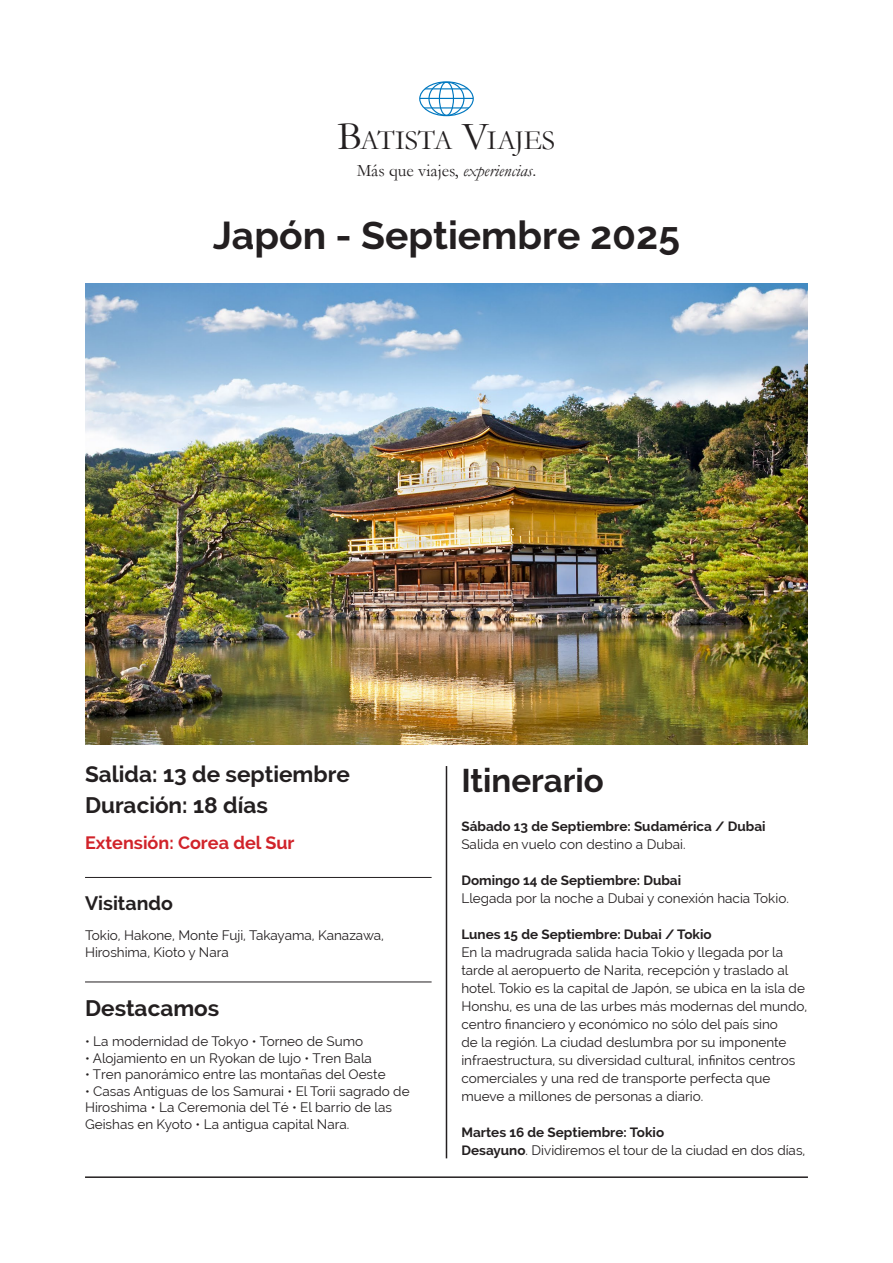
<style>
.page{position:relative;width:893px;height:1263px;background:#fff}
.page>*{position:absolute;margin:0;border:0;box-sizing:border-box;transform-origin:0 0}
.t1{font:700 39px "Raleway";color:#231f20}
.t2{font:700 33px "Raleway";color:#231f20}
.t3{font:27.9px "Garamond";letter-spacing:-.015em;color:#231f20}
.t4{font:700 22.5px "Raleway";color:#231f20}
.t5{font:700 19.5px "Raleway";color:#231f20}
.t6{font:700 18px "Raleway";color:#d1232a}
.t7{font:17.55px "Garamond";color:#231f20}
.t8{font:13.5px/18px "Raleway";color:#231f20}
.t9{font:700 13.5px "Raleway";color:#231f20}
.s1{font-size:39.9px}
.s2{font-style:italic}
.s3{font-weight:700}
</style>
<div class="page">
<svg style="left:420px;top:82px;width:53px;height:34px"></svg>
<svg style="left:428px;top:83px;width:37px;height:33px"></svg>
<div style="left:439px;top:82px;width:15px;height:34px;border:1px solid #0078c0;border-radius:50%"></div>
<hr style="left:420px;top:88px;width:53px;height:1px;background:#0078c0">
<hr style="left:420px;top:98px;width:53px;height:1px;background:#0078c0">
<hr style="left:420px;top:107px;width:53px;height:2px;background:#0078c0">
<div style="left:419px;top:81px;width:55px;height:35px;border:1px solid #0078c0;border-radius:50%"></div>
<hr style="left:85px;top:877px;width:347px;height:1px;background:#231f20">
<hr style="left:85px;top:981px;width:347px;height:1px;background:#231f20">
<hr style="left:446px;top:766px;width:1px;height:392px;background:#231f20">
<hr style="left:85px;top:1176px;width:723px;height:2px;background:#231f20">
<img style="left:85px;top:283px;width:723px;height:462px">
<p class="t3" style="left:337px;top:124px;width:219px"><span class="s1">B</span>ATISTA <span class="s1">V</span>IAJES</p>
<p class="t7" style="left:357px;top:160px;width:181px">Más que viajes, <span class="s2">experiencias</span>.</p>
<p class="t1" style="left:213px;top:213px;width:469px">Japón - Septiembre 2025</p>
<p class="t4" style="left:85px;top:761px;width:266px">Salida: 13 de septiembre</p>
<p class="t4" style="left:85px;top:793px;width:184px">Duración: 18 días</p>
<p class="t6" style="left:85px;top:832px;width:211px">Extensión: Corea del Sur</p>
<p class="t5" style="left:85px;top:892px;width:89px">Visitando</p>
<p class="t8" style="left:85px;top:927px;width:300px;line-height:16.5px">Tokio, Hakone, Monte Fuji, Takayama, Kanazawa,<br>Hiroshima, Kioto y Nara</p>
<p class="t4" style="left:85px;top:995px;width:136px">Destacamos</p>
<p class="t8" style="left:85px;top:1032px;width:280px">• La modernidad de Tokyo • Torneo de Sumo</p>
<p class="t8" style="left:85px;top:1049px;width:288px">• Alojamiento en un Ryokan de lujo • Tren Bala</p>
<p class="t8" style="left:85px;top:1065px;width:302px">• Tren panorámico entre las montañas del Oeste</p>
<p class="t8" style="left:85px;top:1083px;width:326px;line-height:16.5px">•⁠ Casas Antiguas de los Samurai • El Torii sagrado de<br>Hiroshima • ⁠La Ceremonia del Té • El barrio de las<br>Geishas en Kyoto • La antigua capital Nara.</p>
<p class="t2" style="left:461px;top:762px;width:144px">Itinerario</p>
<p class="t9" style="left:461px;top:819px;width:306px">Sábado 13 de Septiembre: Sudamérica / Dubai</p>
<p class="t8" style="left:461px;top:835px;width:226px">Salida en vuelo con destino a Dubai.</p>
<p class="t9" style="left:461px;top:873px;width:221px">Domingo 14 de Septiembre: Dubai</p>
<p class="t8" style="left:461px;top:889px;width:329px">Llegada por la noche a Dubai y conexión hacia Tokio.</p>
<p class="t9" style="left:461px;top:927px;width:252px">Lunes 15 de Septiembre: Dubai / Tokio</p>
<p class="t8" style="left:461px;top:943px;width:347px">En la madrugrada salida hacia Tokio y llegada por la tarde al aeropuerto de Narita, recepción y traslado al hotel. Tokio es la capital de Japón, se ubica en la isla de Honshu, es una de las urbes más modernas del mundo, centro financiero y económico no sólo del país sino<br>de la región. La ciudad deslumbra por su imponente infraestructura, su diversidad cultural, infinitos centros comerciales y una red de transporte perfecta que mueve a millones de personas a diario.</p>
<p class="t9" style="left:461px;top:1125px;width:204px">Martes 16 de Septiembre: Tokio</p>
<p class="t8" style="left:461px;top:1141px;width:345px"><span class="s3">Desayuno</span>. Dividiremos el tour de la ciudad en dos días,</p>
</div>
